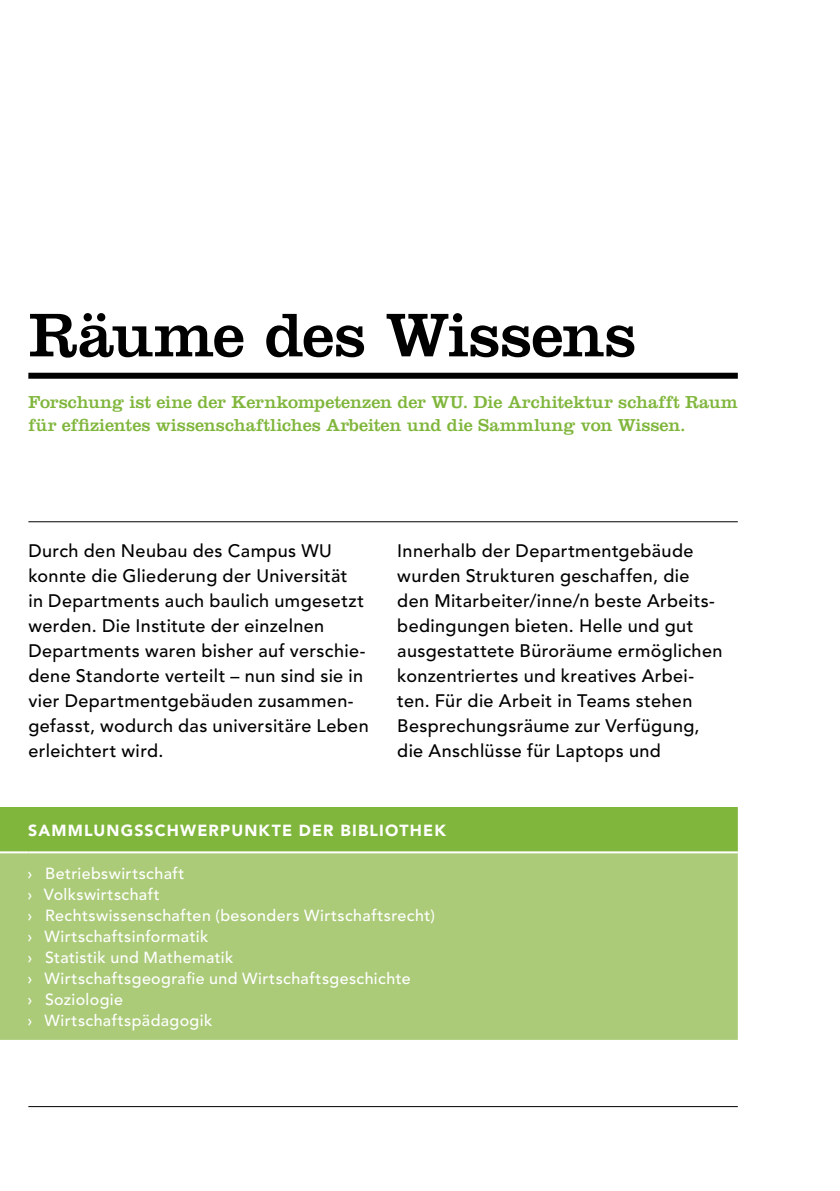
<style>
.page{position:relative;width:840px;height:1191px;background:#fff}
.page>*{position:absolute;margin:0;border:0;box-sizing:border-box;transform-origin:0 0}
.t1{font:64px "Clarendon LT Std";letter-spacing:-.01em;color:#000}
.t2{font:500 18px/25px "Avenir LT Std";letter-spacing:.02em;color:#000}
.t3{font:18px/23px "Clarendon LT Std";color:#80b63c}
.t4{font:500 16px/21px "Avenir LT Std";letter-spacing:.025em;color:#fff}
.t5{font:900 16px "Avenir LT Std";letter-spacing:.07em;color:#fff}
</style>
<div class="page">
<hr style="left:28px;top:1106px;width:709px;height:1px;background:#000">
<hr style="left:28px;top:521px;width:709px;height:1px;background:#000">
<div style="left:28px;top:373px;width:709px;height:6px;background:#000"></div>
<div style="left:0;top:807px;width:737px;height:44px;background:#80b63c"></div>
<div style="left:0;top:853px;width:737px;height:186px;background:#abcb79"></div>
<h1 class="t1" style="left:28px;top:297px;width:609px">Räume des Wissens</h1>
<p class="t3" style="left:28px;top:390px;width:710px">Forschung ist eine der Kernkompetenzen der WU. Die Architektur schafft Raum für effizientes wissenschaftliches Arbeiten und die Sammlung von Wissen.</p>
<p class="t2" style="left:28px;top:538px;width:342px">Durch den Neubau des Campus WU konnte die Gliederung der Universität<br>in Departments auch baulich umgesetzt werden. Die Institute der einzelnen Departments waren bisher auf verschie&shy;dene Standorte verteilt – nun sind sie in vier Departmentgebäuden zusammen&shy;gefasst, wodurch das universitäre Leben erleichtert wird.</p>
<p class="t2" style="left:397px;top:538px;width:326px">Innerhalb der Departmentgebäude wurden Strukturen geschaffen, die den Mitarbeiter/inne/n beste Arbeits&shy;bedingungen bieten. Helle und gut ausgestattete Büroräume ermöglichen konzentriertes und kreatives Arbei&shy;ten. Für die Arbeit in Teams stehen Besprechungsräume zur Verfügung, die Anschlüsse für Laptops und</p>
<p class="t5" style="left:28px;top:820px;width:419px">SAMMLUNGSSCHWERPUNKTE DER BIBLIOTHEK</p>
<p class="t4" style="left:27px;top:863px;width:409px">› Betriebswirtschaft<br>› Volkswirtschaft<br>› Rechtswissenschaften (besonders Wirtschaftsrecht) › Wirtschaftsinformatik<br>› Statistik und Mathematik<br>› Wirtschaftsgeografie und Wirtschaftsgeschichte<br>› Soziologie<br>› Wirtschaftspädagogik</p>
</div>
